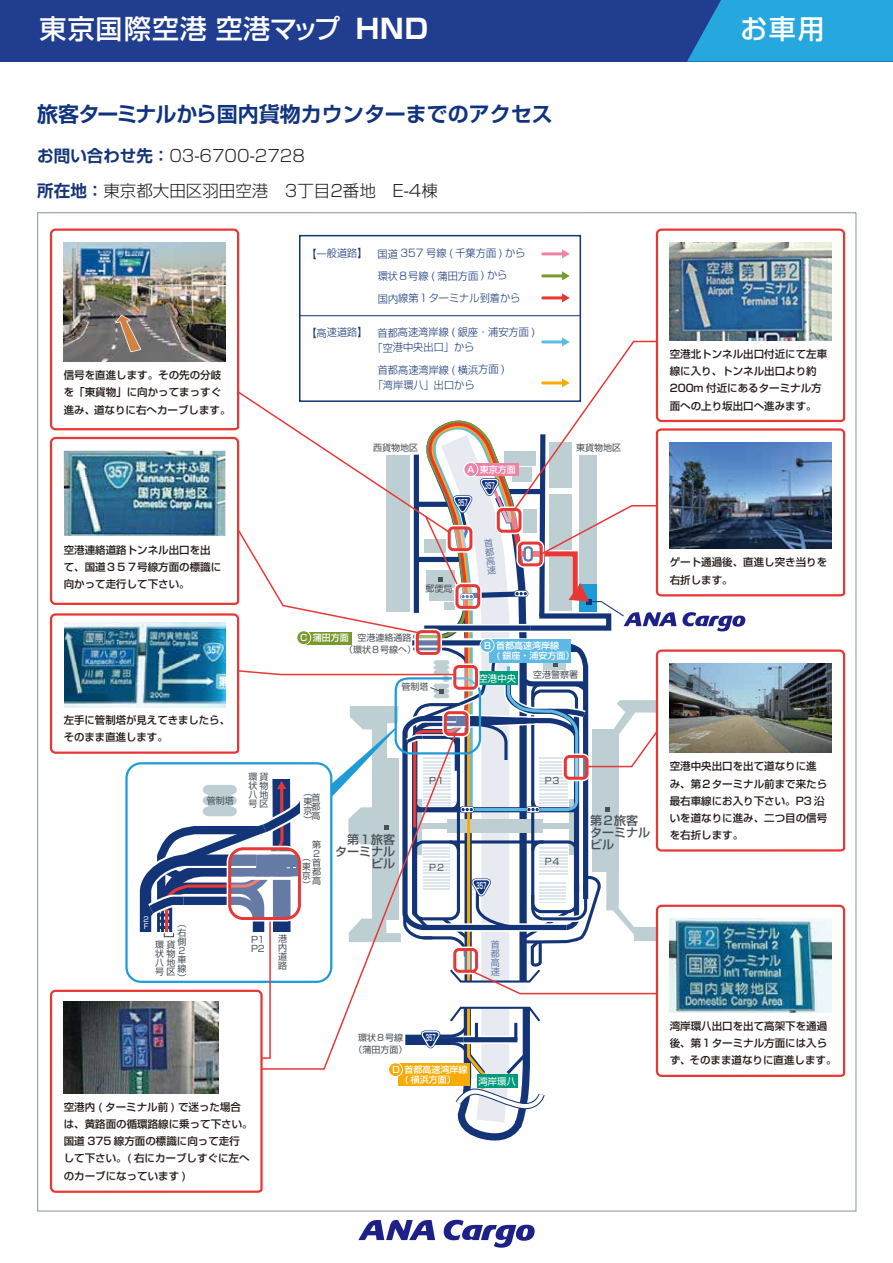
<style>
.page{position:relative;width:893px;height:1263px;background:#fff}
.page>*{position:absolute;margin:0;border:0;box-sizing:border-box;transform-origin:0 0}
.t1{font:500 27px "Shin Go Pro";letter-spacing:.02em;color:#fff}
.t2{font:700 21px "Shin Go Pro De";color:#103380}
.t3{font:300 16.5px/34.5px "Shin Go Pro";color:#221e1f}
.t4{font:500 12px/12px "Shin Go Pro";color:#485157;text-align:right}
.t5{font:500 10.5px/17.2px "Shin Go Pro";color:#231815}
.t6{font:300 10.5px/22.5px "Shin Go Pro";letter-spacing:-.01em;color:#133476}
.t7{font:9.45px "Shin Go Pro";color:#fff}
.t8{font:9px/9px "Shin Go Pro";color:#485157;text-align:justify}
.t9{font:500 9px/9.8px "Shin Go Pro";color:#fff}
.t10{font:9px/9px "Shin Go Pro";color:#657ba5;text-align:justify}
.t11{font:700 8.7px "Shin Go Pro De";color:#fff;scale:.5 1}
.t12{font:7.2px/7.1px "Shin Go Pro";color:#fff}
.s1{font-weight:700}
.s2{font-family:"Shin Go Pro De";font-weight:700;color:#133476}
</style>
<div class="page">
<div style="left:0;top:0;width:893px;height:62px;background:#203d90"></div>
<svg style="left:687px;top:0;width:206px;height:62px;background:#259ed7"></svg>
<img style="left:49px;top:228px;width:797px;height:1020px">
<div style="left:299px;top:235px;width:282px;height:167px;border:2px solid #133476"></div>
<hr style="left:300px;top:315px;width:280px;height:1px;background:#133476">
<h1 class="t1" style="left:39px;top:7px;width:390px">東京国際空港 空港マップ <span class="s1">HND</span></h1>
<h1 class="t1" style="left:741px;top:7px;width:85px">お車用</h1>
<h2 class="t2" style="left:37px;top:97px;width:517px">旅客ターミナルから国内貨物カウンターまでのアクセス</h2>
<h3 class="t3" style="left:37px;top:137px;width:402px"><span class="s2">お問い合わせ先：</span>03-6700-2728<br><span class="s2">所在地：</span>東京都大田区羽田空港　3丁目2番地　E-4棟</h3>
<p class="t5" style="left:64px;top:365px;width:168px">信号を直進します。その先の分岐を「東貨物」に向かってまっすぐ進み、道なりに右へカーブします。</p>
<p class="t5" style="left:64px;top:540px;width:159px">空港連絡道路トンネル出口を出て、国道３５７号線方面の標識に向かって走行して下さい。</p>
<p class="t6" style="left:378px;top:241px;width:149px;text-indent:-71px">【一般道路】 国道 357 号線 ( 千葉方面 ) から環状８号線 ( 蒲田方面 ) から<br>国内線第１ターミナル到着から</p>
<p class="t6" style="left:306px;top:323px;width:230px;line-height:15px;text-align:center">【高速道路】 首都高速湾岸線 ( 銀座・浦安方面 )「空港中央出口」から</p>
<p class="t6" style="left:373px;top:361px;width:134px;line-height:15.1px;text-indent:5px">首都高速湾岸線 ( 横浜方面 )「湾岸環八」出口から</p>
<p class="t8" style="left:373px;top:442px;width:46px">西貨物地区</p>
<p class="t8" style="left:576px;top:442px;width:46px">東貨物地区</p>
<p class="t9" style="left:467px;top:464px;width:50px">A 東京方面</p>
<p class="t11" style="left:458px;top:495px;width:21px">357</p>
<p class="t8" style="left:425px;top:583px;width:28px">郵便局</p>
<p class="t11" style="left:485px;top:478px;width:21px">357</p>
<p class="t10" style="left:484px;top:538px;width:6px;rotate:-6deg">首都高速</p>
<p class="t5" style="left:64px;top:710px;width:168px">左手に管制塔が見えてきましたら、そのまま直進します。</p>
<p class="t8" style="left:207px;top:795px;width:28px">管制塔</p>
<p class="t8" style="left:248px;top:771px;width:22px">環貨状物八地号区</p>
<p class="t12" style="left:143px;top:915px;width:7px">２<br>F</p>
<p class="t8" style="left:177px;top:918px;width:10px;text-align:left">（右側<br>２車線）</p>
<p class="t8" style="left:155px;top:939px;width:22px">環貨状物八地号区</p>
<p class="t8" style="left:278px;top:933px;width:10px">港内道路</p>
<p class="t8" style="left:251px;top:934px;width:15px">P1<br>P2</p>
<p class="t8" style="left:344px;top:631px;width:73px;line-height:12px;text-indent:14px">空港連絡通路（環状８号線へ）</p>
<p class="t9" style="left:300px;top:632px;width:50px">C 蒲田方面</p>
<p class="t8" style="left:402px;top:681px;width:28px">管制塔</p>
<p class="t8" style="left:303px;top:787px;width:10px">（東京）</p>
<p class="t8" style="left:312px;top:792px;width:10px">首都高</p>
<p class="t8" style="left:302px;top:852px;width:10px">（東京）</p>
<p class="t8" style="left:312px;top:838px;width:10px;text-align:left">第<br>２首都高</p>
<p class="t4" style="left:335px;top:832px;width:62px">第１旅客ターミナルビル</p>
<p class="t8" style="left:429px;top:775px;width:17px">P１</p>
<p class="t8" style="left:429px;top:862px;width:17px">P２</p>
<p class="t9" style="left:496px;top:640px;width:80px">首都高速湾岸線<br>( 銀座・浦安方面）</p>
<p class="t9" style="left:484px;top:639px;width:8px">B</p>
<p class="t7" style="left:478px;top:671px;width:39px">空港中央</p>
<p class="t8" style="left:533px;top:669px;width:46px">空港警察署</p>
<p class="t11" style="left:476px;top:878px;width:21px">357</p>
<p class="t10" style="left:491px;top:939px;width:10px">首都高速</p>
<p class="t8" style="left:545px;top:775px;width:17px">P３</p>
<p class="t8" style="left:545px;top:856px;width:17px">P４</p>
<p class="t4" style="left:590px;top:812px;width:61px;text-align:left">第２旅客ターミナルビル</p>
<p class="t5" style="left:64px;top:1097px;width:190px">空港内 ( ターミナル前 ) で迷った場合は、黄路面の循環路線に乗って下さい。国道 375 線方面の標識に向って走行して下さい。( 右にカーブしすぐに左へのカーブになっています )</p>
<p class="t8" style="left:354px;top:1031px;width:55px;line-height:12px;text-align:center">環状８号線（蒲田方面）</p>
<p class="t11" style="left:426px;top:1030px;width:21px">357</p>
<p class="t9" style="left:404px;top:1064px;width:64px">首都高速湾岸線( 横浜方面）</p>
<p class="t9" style="left:392px;top:1063px;width:9px">D</p>
<p class="t7" style="left:478px;top:1073px;width:39px">湾岸環八</p>
<p class="t5" style="left:670px;top:344px;width:159px">空港北トンネル出口付近にて左車線に入り、トンネル出口より約<br>200m 付近にあるターミナル方面への上り坂出口へ進みます。</p>
<p class="t5" style="left:670px;top:552px;width:159px">ゲート通過後、直進し突き当りを右折します。</p>
<p class="t5" style="left:670px;top:756px;width:159px">空港中央出口を出て道なりに進み、第２ターミナル前まで来たら最右車線にお入り下さい。P3 沿いを道なりに進み、二つ目の信号を右折します。</p>
<p class="t5" style="left:670px;top:1016px;width:168px">湾岸環八出口を出て高架下を通過後、第１ターミナル方面には入らず、そのまま道なりに直進します。</p>
</div>
